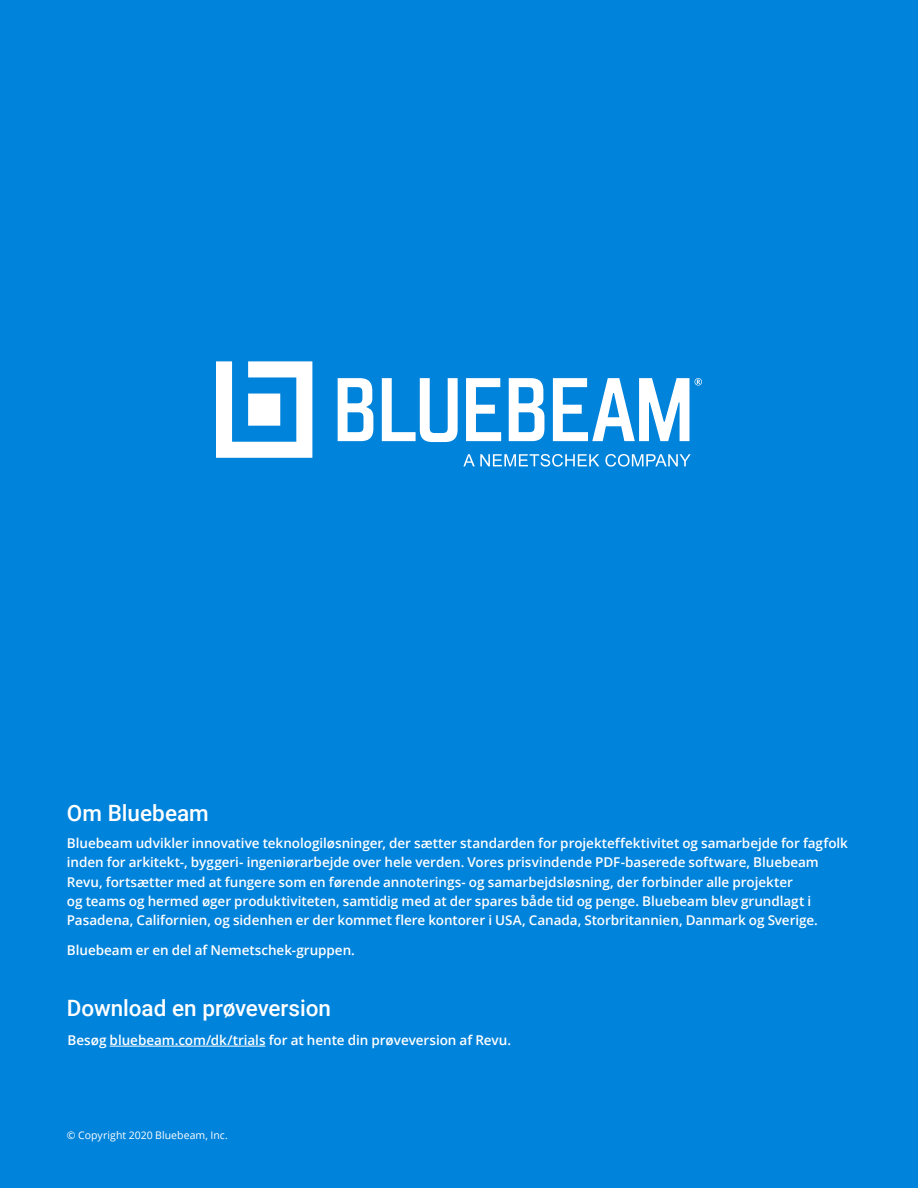
<style>
.page{position:relative;width:918px;height:1188px;background:#0083db}
.page>*{position:absolute;margin:0;border:0;box-sizing:border-box;transform-origin:0 0}
.t1{font:500 22.5px "Roboto";color:#fff}
.t2{font:600 13.5px/19.2px "Open Sans";letter-spacing:-.005em;color:#fff}
.t3{font:10.5px "Open Sans";letter-spacing:.005em;color:#fff}
</style>
<div class="page">
<svg style="left:338px;top:378px;width:35px;height:63px"></svg>
<svg style="left:382px;top:378px;width:76px;height:64px"></svg>
<svg style="left:466px;top:378px;width:35px;height:63px"></svg>
<svg style="left:553px;top:378px;width:136px;height:63px"></svg>
<svg style="left:509px;top:378px;width:35px;height:63px"></svg>
<svg style="left:216px;top:361px;width:96px;height:97px"></svg>
<svg style="left:463px;top:454px;width:136px;height:13px"></svg>
<svg style="left:605px;top:454px;width:86px;height:13px"></svg>
<svg style="left:695px;top:378px;width:7px;height:8px"></svg>
<hr style="left:110px;top:1046px;width:155px;height:1px;background:#fff">
<h1 class="t1" style="left:67px;top:804px;width:143px">Om Bluebeam</h1>
<p class="t2" style="left:67px;top:835px;width:783px">Bluebeam udvikler innovative teknologiløsninger, der sætter standarden for projekteffektivitet og samarbejde for fagfolk inden for arkitekt-, byggeri- ingeniørarbejde over hele verden. Vores prisvindende PDF-baserede software, Bluebeam Revu, fortsætter med at fungere som en førende annoterings- og samarbejdsløsning, der forbinder alle projekter<br>og teams og hermed øger produktiviteten, samtidig med at der spares både tid og penge. Bluebeam blev grundlagt i Pasadena, Californien, og sidenhen er der kommet flere kontorer i USA, Canada, Storbritannien, Danmark og Sverige.</p>
<p class="t2" style="left:67px;top:941px;width:290px">Bluebeam er en del af Nemetschek-gruppen.</p>
<h1 class="t1" style="left:67px;top:992px;width:266px">Download en prøveversion</h1>
<p class="t2" style="left:68px;top:1032px;width:445px">Besøg bluebeam.com/dk/trials for at hente din prøveversion af Revu.</p>
<p class="t3" style="left:67px;top:1131px;width:162px">© Copyright 2020 Bluebeam, Inc.</p>
</div>
